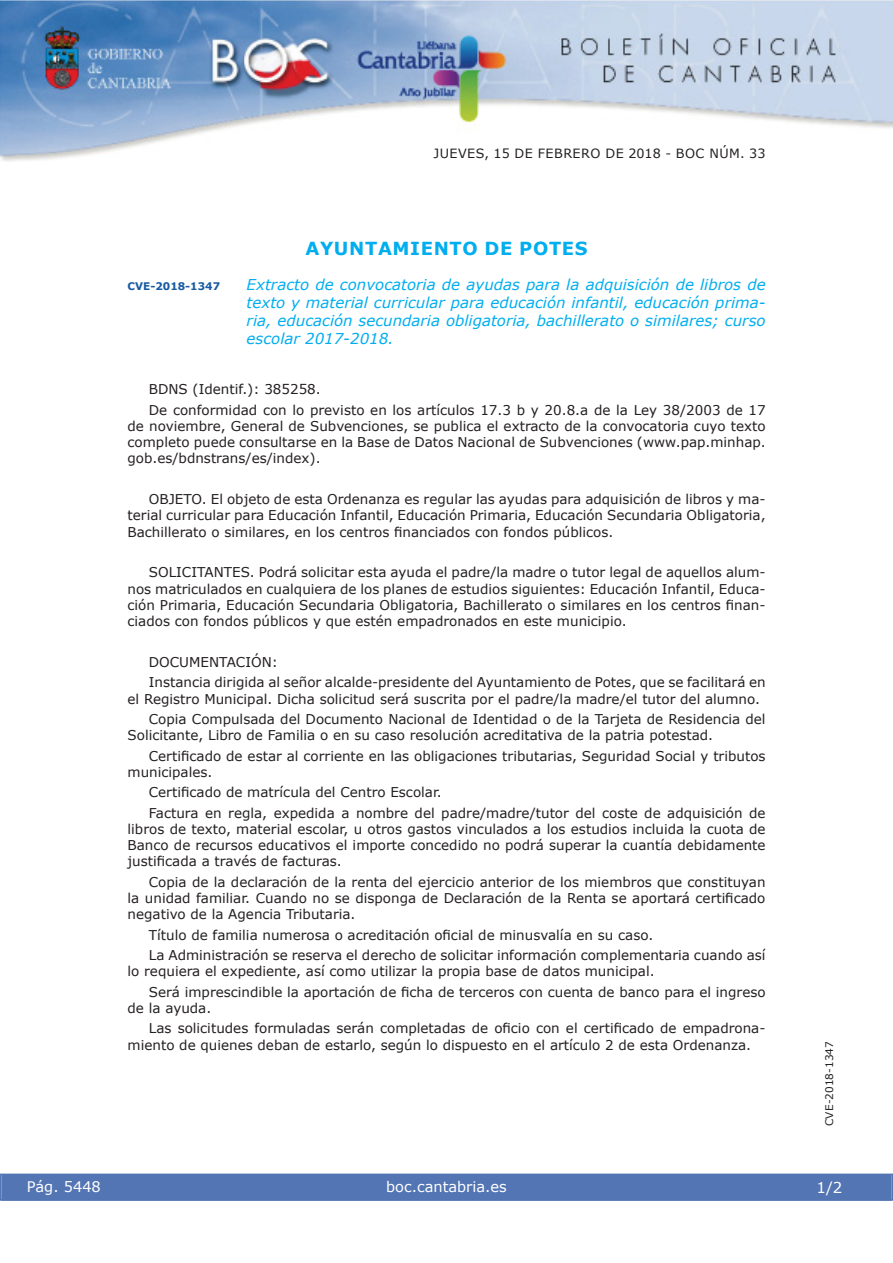
<style>
.page{position:relative;width:893px;height:1263px;background:#fff}
.page>*{position:absolute;margin:0;border:0;box-sizing:border-box;transform-origin:0 0}
.t1{font:700 18px "Verdana";letter-spacing:.035em;color:#00aeef}
.t2{font:italic 15px/18px "Verdana";color:#00aeef;text-align:justify}
.t3{font:15px "Verdana";color:#fff}
.t4{font:14.55px "Verdana";color:#fff}
.t5{font:13.5px/16.2px "Verdana";color:#231f20}
.t6{font:12.75px "Verdana";letter-spacing:.035em;color:#231f20}
.t7{font:10.5px "Verdana";color:#231f20}
.t8{font:700 10.5px "Verdana";color:#165aa2}
</style>
<div class="page">
<img style="left:0;top:0;width:893px;height:161px">
<div style="left:1px;top:1174px;width:890px;height:27px;background:#5375b3"></div>
<div style="left:0;top:1174px;width:893px;height:27px;border:1px solid #5375b3"></div>
<p class="t6" style="left:433px;top:145px;width:333px">JUEVES, 15 DE FEBRERO DE 2018 - BOC NÚM. 33</p>
<h1 class="t1" style="left:305px;top:237px;width:284px">AYUNTAMIENTO DE POTES</h1>
<p class="t8" style="left:128px;top:279px;width:94px">CVE-2018-1347</p>
<p class="t2" style="left:247px;top:275px;width:520px">Extracto de convocatoria de ayudas para la adquisición de libros de texto y material curricular para educación infantil, educación prima&shy;ria, educación secundaria obligatoria, bachillerato o similares; curso escolar 2017-2018.</p>
<p class="t5" style="left:149px;top:379px;width:618px;line-height:20.4px">BDNS (Identif.): 385258.<br>De conformidad con lo previsto en los artículos 17.3 b y 20.8.a de la Ley 38/2003 de 17</p>
<p class="t5" style="left:128px;top:417px;width:639px;text-align:justify">de noviembre, General de Subvenciones, se publica el extracto de la convocatoria cuyo texto completo puede consultarse en la Base de Datos Nacional de Subvenciones (www.pap.minhap. gob.es/bdnstrans/es/index).</p>
<p class="t5" style="left:128px;top:491px;width:639px;text-align:justify;text-indent:21px">OBJETO. El objeto de esta Ordenanza es regular las ayudas para adquisición de libros y ma&shy;terial curricular para Educación Infantil, Educación Primaria, Educación Secundaria Obligatoria, Bachillerato o similares, en los centros financiados con fondos públicos.</p>
<p class="t5" style="left:128px;top:564px;width:639px;text-align:justify;text-indent:21px">SOLICITANTES. Podrá solicitar esta ayuda el padre/la madre o tutor legal de aquellos alum&shy;nos matriculados en cualquiera de los planes de estudios siguientes: Educación Infantil, Educa&shy;ción Primaria, Educación Secundaria Obligatoria, Bachillerato o similares en los centros finan&shy;ciados con fondos públicos y que estén empadronados en este municipio.</p>
<p class="t5" style="left:149px;top:651px;width:618px;line-height:20.4px">DOCUMENTACIÓN:<br>Instancia dirigida al señor alcalde-presidente del Ayuntamiento de Potes, que se facilitará en</p>
<p class="t5" style="left:149px;top:688px;width:618px;line-height:20.4px;text-indent:-21px">el Registro Municipal. Dicha solicitud será suscrita por el padre/la madre/el tutor del alumno.<br>Copia Compulsada del Documento Nacional de Identidad o de la Tarjeta de Residencia del</p>
<p class="t5" style="left:149px;top:725px;width:618px;line-height:20.4px;text-indent:-21px">Solicitante, Libro de Familia o en su caso resolución acreditativa de la patria potestad.<br>Certificado de estar al corriente en las obligaciones tributarias, Seguridad Social y tributos</p>
<p class="t5" style="left:149px;top:761px;width:618px;line-height:20.4px;text-indent:-21px">municipales.<br>Certificado de matrícula del Centro Escolar.<br>Factura en regla, expedida a nombre del padre/madre/tutor del coste de adquisición de</p>
<p class="t5" style="left:128px;top:821px;width:639px;text-align:justify">libros de texto, material escolar, u otros gastos vinculados a los estudios incluida la cuota de Banco de recursos educativos el importe concedido no podrá superar la cuantía debidamente justificada a través de facturas.</p>
<p class="t5" style="left:128px;top:873px;width:639px;text-align:justify;text-indent:21px">Copia de la declaración de la renta del ejercicio anterior de los miembros que constituyan la unidad familiar. Cuando no se disponga de Declaración de la Renta se aportará certificado negativo de la Agencia Tributaria.</p>
<p class="t5" style="left:149px;top:924px;width:618px;line-height:20.4px">Título de familia numerosa o acreditación oficial de minusvalía en su caso.<br>La Administración se reserva el derecho de solicitar información complementaria cuando así</p>
<p class="t5" style="left:149px;top:961px;width:618px;line-height:20.4px;text-indent:-21px">lo requiera el expediente, así como utilizar la propia base de datos municipal.<br>Será imprescindible la aportación de ficha de terceros con cuenta de banco para el ingreso</p>
<p class="t5" style="left:149px;top:997px;width:618px;line-height:20.4px;text-indent:-21px">de la ayuda.<br>Las solicitudes formuladas serán completadas de oficio con el certificado de empadrona-</p>
<p class="t5" style="left:128px;top:1036px;width:625px">miento de quienes deban de estarlo, según lo dispuesto en el artículo 2 de esta Ordenanza.</p>
<p class="t4" style="left:27px;top:1177px;width:76px">Pág. 5448</p>
<p class="t4" style="left:386px;top:1178px;width:122px">boc.cantabria.es</p>
<p class="t7" style="left:823px;top:1126px;width:87px;rotate:-90deg">CVE-2018-1347</p>
<p class="t3" style="left:816px;top:1178px;width:27px">1/2</p>
</div>
